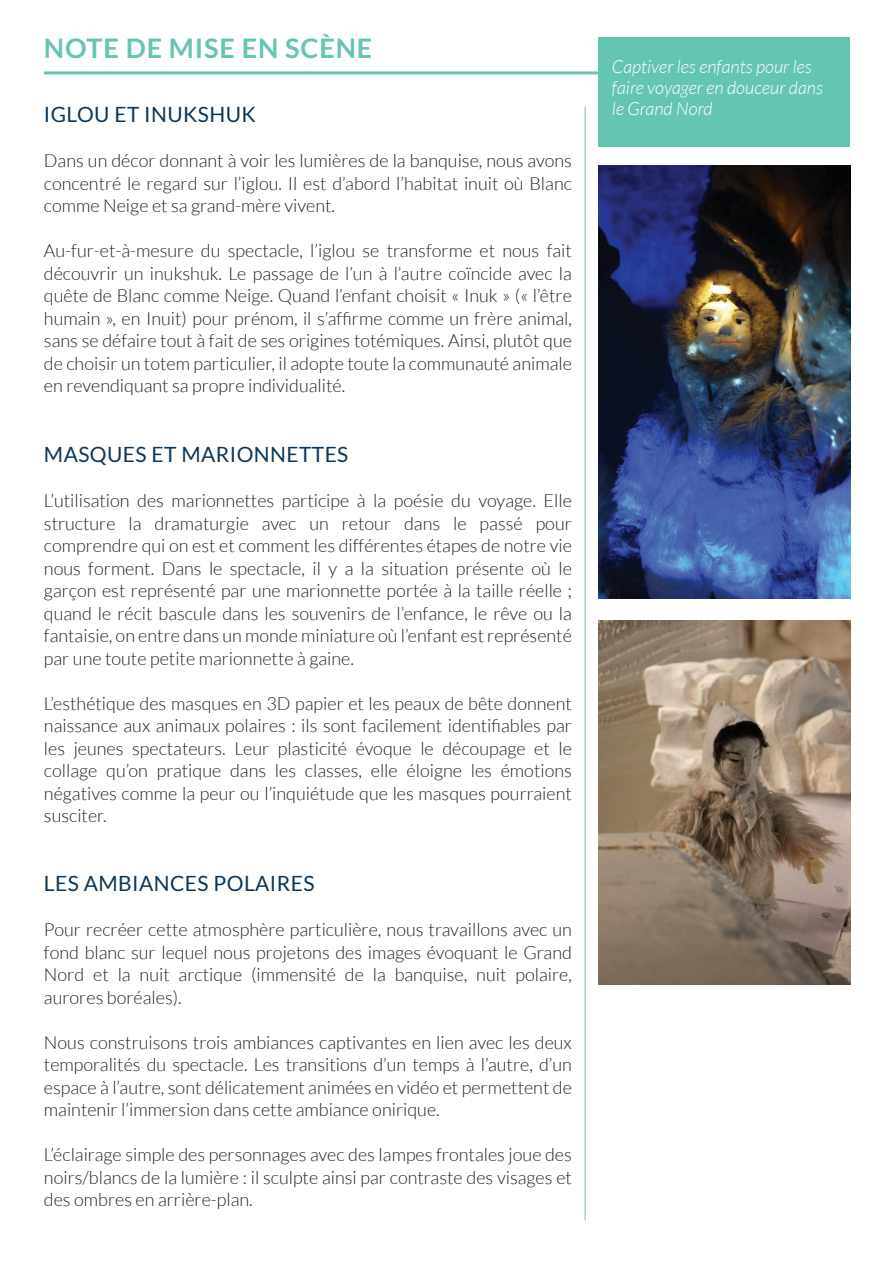
<style>
.page{position:relative;width:893px;height:1263px;background:#fff}
.page>*{position:absolute;margin:0;border:0;box-sizing:border-box;transform-origin:0 0}
.t1{font:700 27px "Lato";letter-spacing:.03em;color:#65c5b3}
.t2{font:21px "Lato";letter-spacing:.02em;color:#0c3659}
.t3{font:300 18px "Lato";color:#231f20}
.t4{font:italic 300 18px "Lato";color:#fff}
</style>
<div class="page">
<hr style="left:44px;top:71px;width:646px;height:3px;background:#65c5b3">
<div style="left:598px;top:38px;width:252px;height:109px;background:#65c5b3"></div>
<img style="left:598px;top:166px;width:252px;height:433px">
<img style="left:598px;top:621px;width:252px;height:363px">
<hr style="left:585px;top:107px;width:1px;height:1113px;background:#65c5b3">
<p class="t1" style="left:44px;top:36px;width:330px">NOTE DE MISE EN SCÈNE</p>
<p class="t2" style="left:44px;top:105px;width:213px">IGLOU ET INUKSHUK</p>
<p class="t3" style="left:44px;top:153px;width:529px">Dans un décor donnant à voir les lumières de la banquise, nous avons</p>
<p class="t3" style="left:44px;top:175px;width:529px">concentré le regard sur l’iglou. Il est d’abord l’habitat inuit où Blanc</p>
<p class="t3" style="left:44px;top:198px;width:293px">comme Neige et sa grand-mère vivent.</p>
<p class="t3" style="left:44px;top:243px;width:529px">Au-fur-et-à-mesure du spectacle, l’iglou se transforme et nous fait</p>
<p class="t3" style="left:44px;top:265px;width:529px">découvrir un inukshuk. Le passage de l’un à l’autre coïncide avec la</p>
<p class="t3" style="left:44px;top:288px;width:529px">quête de Blanc comme Neige. Quand l’enfant choisit « Inuk » (« l’être</p>
<p class="t3" style="left:44px;top:310px;width:529px">humain », en Inuit) pour prénom, il s’affirme comme un frère animal,</p>
<p class="t3" style="left:44px;top:333px;width:529px">sans se défaire tout à fait de ses origines totémiques. Ainsi, plutôt que</p>
<p class="t3" style="left:44px;top:355px;width:529px">de choisir un totem particulier, il adopte toute la communauté animale</p>
<p class="t3" style="left:44px;top:378px;width:303px">en revendiquant sa propre individualité.</p>
<p class="t2" style="left:44px;top:445px;width:306px">MASQUES ET MARIONNETTES</p>
<p class="t3" style="left:44px;top:493px;width:529px">L’utilisation des marionnettes participe à la poésie du voyage. Elle</p>
<p class="t3" style="left:44px;top:515px;width:529px">structure la dramaturgie avec un retour dans le passé pour</p>
<p class="t3" style="left:44px;top:538px;width:529px">comprendre qui on est et comment les différentes étapes de notre vie</p>
<p class="t3" style="left:44px;top:560px;width:529px">nous forment. Dans le spectacle, il y a la situation présente où le</p>
<p class="t3" style="left:44px;top:583px;width:529px">garçon est représenté par une marionnette portée à la taille réelle ;</p>
<p class="t3" style="left:44px;top:605px;width:529px">quand le récit bascule dans les souvenirs de l’enfance, le rêve ou la</p>
<p class="t3" style="left:44px;top:628px;width:529px">fantaisie, on entre dans un monde miniature où l’enfant est représenté</p>
<p class="t3" style="left:44px;top:650px;width:312px">par une toute petite marionnette à gaine.</p>
<p class="t3" style="left:44px;top:695px;width:529px">L’esthétique des masques en 3D papier et les peaux de bête donnent</p>
<p class="t3" style="left:44px;top:718px;width:529px">naissance aux animaux polaires : ils sont facilement identifiables par</p>
<p class="t3" style="left:44px;top:740px;width:529px">les jeunes spectateurs. Leur plasticité évoque le découpage et le</p>
<p class="t3" style="left:44px;top:763px;width:529px">collage qu’on pratique dans les classes, elle éloigne les émotions</p>
<p class="t3" style="left:44px;top:785px;width:529px">négatives comme la peur ou l’inquiétude que les masques pourraient</p>
<p class="t3" style="left:44px;top:808px;width:64px">susciter.</p>
<p class="t2" style="left:44px;top:874px;width:272px">LES AMBIANCES POLAIRES</p>
<p class="t3" style="left:44px;top:922px;width:529px">Pour recréer cette atmosphère particulière, nous travaillons avec un</p>
<p class="t3" style="left:44px;top:944px;width:529px">fond blanc sur lequel nous projetons des images évoquant le Grand</p>
<p class="t3" style="left:44px;top:967px;width:529px">Nord et la nuit arctique (immensité de la banquise, nuit polaire,</p>
<p class="t3" style="left:44px;top:989px;width:139px">aurores boréales).</p>
<p class="t3" style="left:44px;top:1034px;width:529px">Nous construisons trois ambiances captivantes en lien avec les deux</p>
<p class="t3" style="left:44px;top:1057px;width:529px">temporalités du spectacle. Les transitions d’un temps à l’autre, d’un</p>
<p class="t3" style="left:44px;top:1079px;width:529px">espace à l’autre, sont délicatement animées en vidéo et permettent de</p>
<p class="t3" style="left:44px;top:1102px;width:397px">maintenir l’immersion dans cette ambiance onirique.</p>
<p class="t3" style="left:44px;top:1147px;width:529px">L’éclairage simple des personnages avec des lampes frontales joue des</p>
<p class="t3" style="left:44px;top:1169px;width:529px">noirs/blancs de la lumière : il sculpte ainsi par contraste des visages et</p>
<p class="t3" style="left:44px;top:1192px;width:210px">des ombres en arrière-plan.</p>
<p class="t4" style="left:612px;top:59px;width:201px">Captiver les enfants pour les</p>
<p class="t4" style="left:612px;top:80px;width:213px">faire voyager en douceur dans</p>
<p class="t4" style="left:612px;top:101px;width:102px">le Grand Nord</p>
</div>
